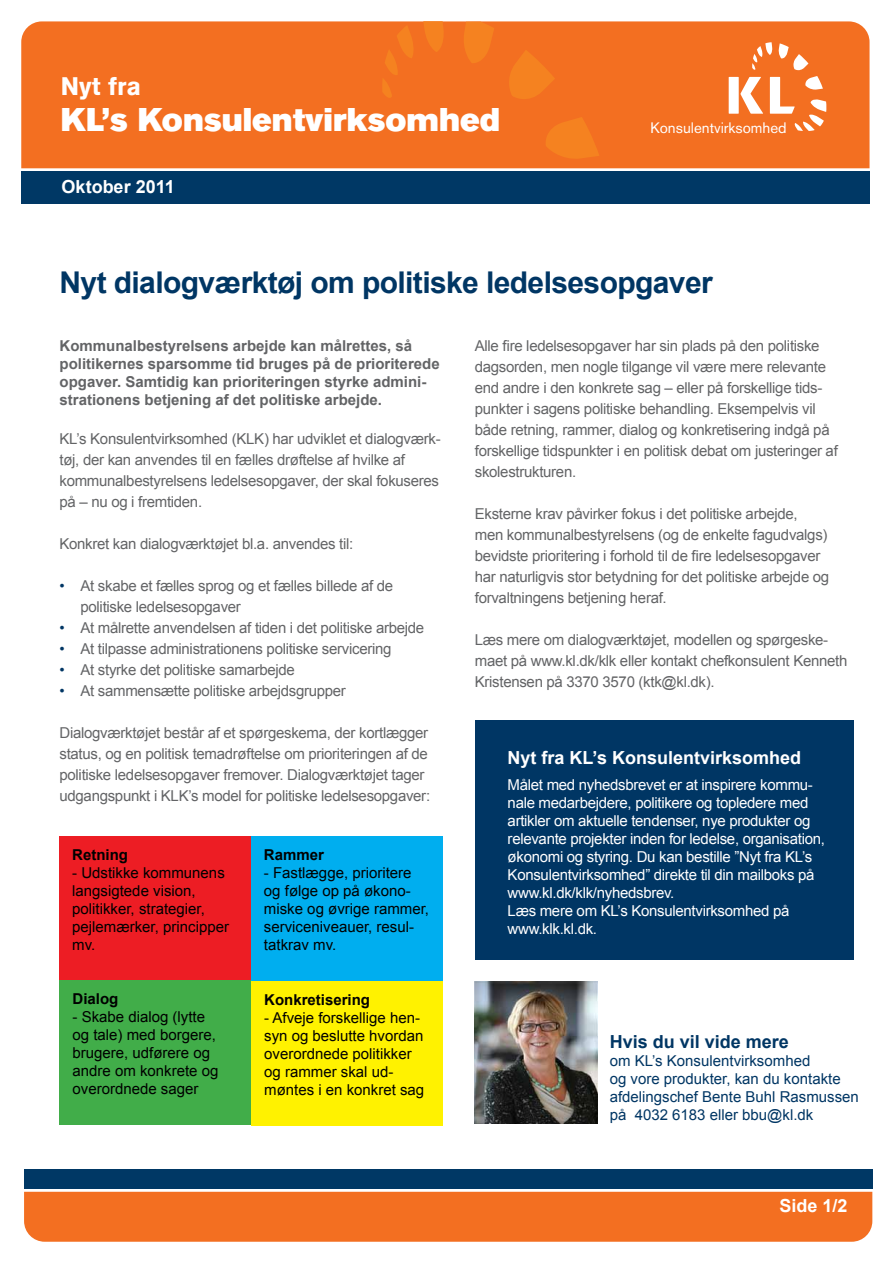
<style>
.page{position:relative;width:893px;height:1263px;background:#fff}
.page>*{position:absolute;margin:0;border:0;box-sizing:border-box;transform-origin:0 0}
.t1{font:32.55px "Akzidenz Grotesk BQ Super";color:#fff}
.t2{font:700 30px "Arial";letter-spacing:-.02em;color:#003664}
.t3{font:700 25.2px "Akzidenz Grotesk BQ";color:#fff}
.t4{font:700 18px "Arial";color:#fff}
.t5{font:700 18px "Arial";color:#003664}
.t6{font:15.15px "Akzidenz Grotesk BE";color:#fff}
.t7{font:15px/21px "Arial";letter-spacing:-.02em;color:#636466}
.t8{font:15px/18px "Arial";color:#000}
.t9{font:15px/18px "Arial";letter-spacing:-.02em;color:#fff}
.t10{font:700 15px/18px "Arial";color:#636466}
.t11{font:15px/18px "Arial";color:#003664}
.t12{font:700 15px "Arial";color:#000}
.s1{color:#003664}
</style>
<div class="page">
<div style="left:21px;top:21px;width:848px;height:147px;background:#f36f21"></div>
<svg style="left:423px;top:21px;width:21px;height:31px"></svg>
<svg style="left:382px;top:25px;width:32px;height:75px;background:#f37420"></svg>
<svg style="left:509px;top:50px;width:46px;height:49px;background:#f47a20"></svg>
<svg style="left:461px;top:22px;width:33px;height:41px"></svg>
<svg style="left:545px;top:117px;width:54px;height:43px;background:#f47b20"></svg>
<div style="left:729px;top:77px;width:10px;height:37px;background:#fff"></div>
<svg style="left:740px;top:42px;width:86px;height:89px"></svg>
<div style="left:21px;top:171px;width:849px;height:33px;background:#003865"></div>
<div style="left:24px;top:1192px;width:848px;height:50px;background:#f36f21"></div>
<div style="left:24px;top:1170px;width:848px;height:19px;background:#003865"></div>
<img style="left:475px;top:982px;width:122px;height:141px">
<div style="left:475px;top:720px;width:378px;height:240px;background:#003664"></div>
<div style="left:60px;top:836px;width:191px;height:145px;background:#ed1d24"></div>
<div style="left:251px;top:836px;width:192px;height:145px;background:#00aeef"></div>
<div style="left:60px;top:980px;width:191px;height:145px;background:#41ad49"></div>
<div style="left:251px;top:981px;width:192px;height:144px;background:#fff200"></div>
<h3 class="t3" style="left:61px;top:71px;width:82px">Nyt fra</h3>
<h1 class="t1" style="left:61px;top:100px;width:441px">KL’s Konsulentvirksomhed</h1>
<p class="t4" style="left:62px;top:174px;width:115px">Oktober 2011</p>
<p class="t6" style="left:651px;top:118px;width:138px">Konsulentvirksomhed</p>
<h2 class="t2" style="left:60px;top:262px;width:655px">Nyt dialogværktøj om politiske ledelsesopgaver</h2>
<p class="t10" style="left:60px;top:337px;width:382px">Kommunalbestyrelsens arbejde kan målrettes, så politikernes sparsomme tid bruges på de prioriterede opgaver. Samtidig kan prioriteringen styrke admini&shy;strationens betjening af det politiske arbejde.</p>
<p class="t7" style="left:60px;top:428px;width:383px">KL’s Konsulentvirksomhed (KLK) har udviklet et dialogværk&shy;tøj, der kan anvendes til en fælles drøftelse af hvilke af kommunalbestyrelsens ledelsesopgaver, der skal fokuseres på – nu og i fremtiden.</p>
<p class="t7" style="left:60px;top:533px;width:295px">Konkret kan dialogværktøjet bl.a. anvendes til:</p>
<p class="t7" style="left:81px;top:575px;width:314px;text-indent:-21px"><span class="s1">•</span> At skabe et fælles sprog og et fælles billede af de politiske ledelsesopgaver</p>
<p class="t7" style="left:60px;top:617px;width:366px"><span class="s1">•</span> At målrette anvendelsen af tiden i det politiske arbejde</p>
<p class="t7" style="left:60px;top:638px;width:333px"><span class="s1">•</span> At tilpasse administrationens politiske servicering</p>
<p class="t7" style="left:60px;top:659px;width:237px"><span class="s1">•</span> At styrke det politiske samarbejde</p>
<p class="t7" style="left:60px;top:680px;width:288px"><span class="s1">•</span> At sammensætte politiske arbejdsgrupper</p>
<p class="t7" style="left:60px;top:722px;width:372px">Dialogværktøjet består af et spørgeskema, der kortlægger status, og en politisk temadrøftelse om prioriteringen af de politiske ledelsesopgaver fremover. Dialogværktøjet tager udgangspunkt i KLK’s model for politiske ledelsesopgaver:</p>
<p class="t12" style="left:72px;top:845px;width:57px">Retning</p>
<p class="t8" style="left:72px;top:864px;width:158px">- Udstikke kommunens langsigtede vision, politikker, strategier, pejlemærker, principper mv.</p>
<p class="t12" style="left:73px;top:989px;width:47px">Dialog</p>
<p class="t8" style="left:73px;top:1008px;width:147px">- Skabe dialog (lytte og tale) med borgere, brugere, udførere og andre om konkrete og overordnede sager</p>
<p class="t12" style="left:264px;top:845px;width:62px">Rammer</p>
<p class="t8" style="left:264px;top:864px;width:167px">- Fastlægge, prioritere og følge op på økono&shy;miske og øvrige rammer, serviceniveauer, resul&shy;tatkrav mv.</p>
<p class="t12" style="left:264px;top:989px;width:107px">Konkretisering</p>
<p class="t8" style="left:264px;top:1008px;width:162px">- Afveje forskellige hen&shy;syn og beslutte hvordan overordnede politikker og rammer skal ud&shy;møntes i en konkret sag</p>
<p class="t7" style="left:475px;top:335px;width:364px">Alle fire ledelsesopgaver har sin plads på den politiske dagsorden, men nogle tilgange vil være mere relevante end andre i den konkrete sag – eller på forskellige tids&shy;punkter i sagens politiske behandling. Eksempelvis vil både retning, rammer, dialog og konkretisering indgå på forskellige tidspunkter i en politisk debat om justeringer af skolestrukturen.</p>
<p class="t7" style="left:475px;top:503px;width:356px">Eksterne krav påvirker fokus i det politiske arbejde, men kommunalbestyrelsens (og de enkelte fagudvalgs) bevidste prioritering i forhold til de fire ledelsesopgaver har naturligvis stor betydning for det politiske arbejde og forvaltningens betjening heraf.</p>
<p class="t7" style="left:475px;top:629px;width:374px">Læs mere om dialogværktøjet, modellen og spørgeske&shy;maet på www.kl.dk/klk eller kontakt chefkonsulent Kenneth<br>Kristensen på 3370 3570 (ktk@kl.dk).</p>
<p class="t4" style="left:508px;top:746px;width:295px">Nyt fra KL’s Konsulentvirksomhed</p>
<p class="t9" style="left:508px;top:776px;width:319px">Målet med nyhedsbrevet er at inspirere kommu&shy;nale medarbejdere, politikere og topledere med artikler om aktuelle tendenser, nye produkter og relevante projekter inden for ledelse, organisation, økonomi og styring. Du kan bestille ”Nyt fra KL’s Konsulentvirksomhed” direkte til din mailboks på www.kl.dk/klk/nyhedsbrev.<br>Læs mere om KL’s Konsulentvirksomhed på www.klk.kl.dk.</p>
<p class="t5" style="left:610px;top:1029px;width:181px">Hvis du vil vide mere</p>
<p class="t11" style="left:610px;top:1051px;width:251px">om KL’s Konsulentvirksomhed<br>og vore produkter, kan du kontakte afdelingschef Bente Buhl Rasmussen på 4032 6183 eller bbu@kl.dk</p>
<p class="t4" style="left:780px;top:1194px;width:70px">Side 1/2</p>
</div>
